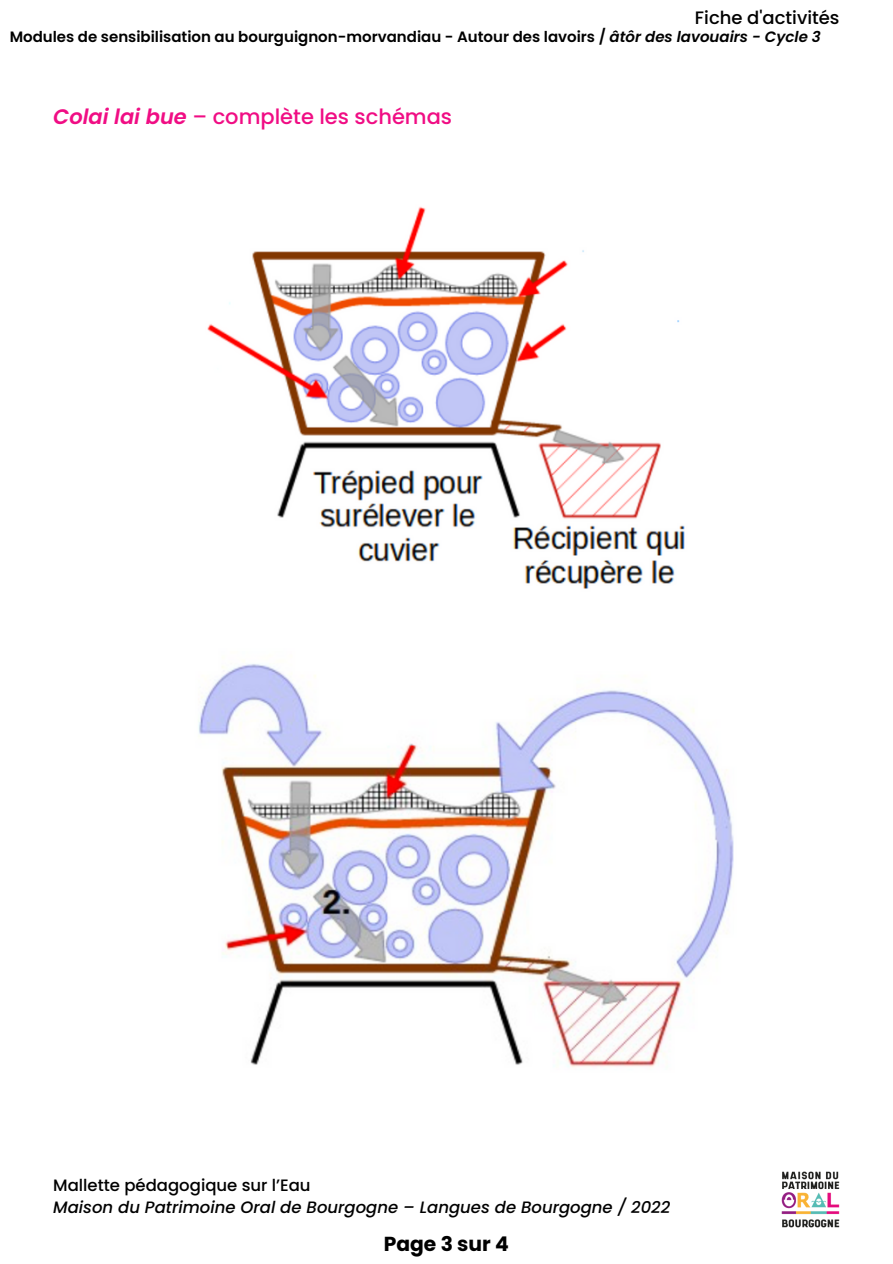
<style>
.page{position:relative;width:893px;height:1264px;background:#fff}
.page>*{position:absolute;margin:0;border:0;box-sizing:border-box;transform-origin:0 0}
.t1{font:500 21px "Poppins";color:#f00d84}
.t2{font:700 20.25px "Poppins";color:#000}
.t3{font:500 18px "Poppins";color:#000}
.t4{font:italic 500 16.5px "Poppins";color:#000}
.t5{font:500 16.5px "Poppins";color:#000}
.t6{font:600 15px "Poppins";color:#000}
.s1{font-style:italic}
.s2{font-weight:600;font-style:italic}
</style>
<div class="page">
<img style="left:198px;top:660px;width:536px;height:407px">
<img style="left:781px;top:1171px;width:59px;height:57px">
<img style="left:207px;top:206px;width:478px;height:383px">
<p class="t3" style="left:695px;top:5px;width:146px">Fiche d'activités</p>
<p class="t6" style="left:10px;top:26px;width:812px">Modules de sensibilisation au bourguignon-morvandiau - Autour des lavoirs / <span class="s1">âtôr des lavouairs - Cycle 3</span></p>
<p class="t1" style="left:53px;top:102px;width:400px"><span class="s2">Colai lai bue</span> – complète les schémas</p>
<p class="t5" style="left:53px;top:1173px;width:259px">Mallette pédagogique sur l’Eau</p>
<p class="t4" style="left:53px;top:1195px;width:618px">Maison du Patrimoine Oral de Bourgogne – Langues de Bourgogne / 2022</p>
<p class="t2" style="left:384px;top:1229px;width:126px">Page 3 sur 4</p>
</div>
